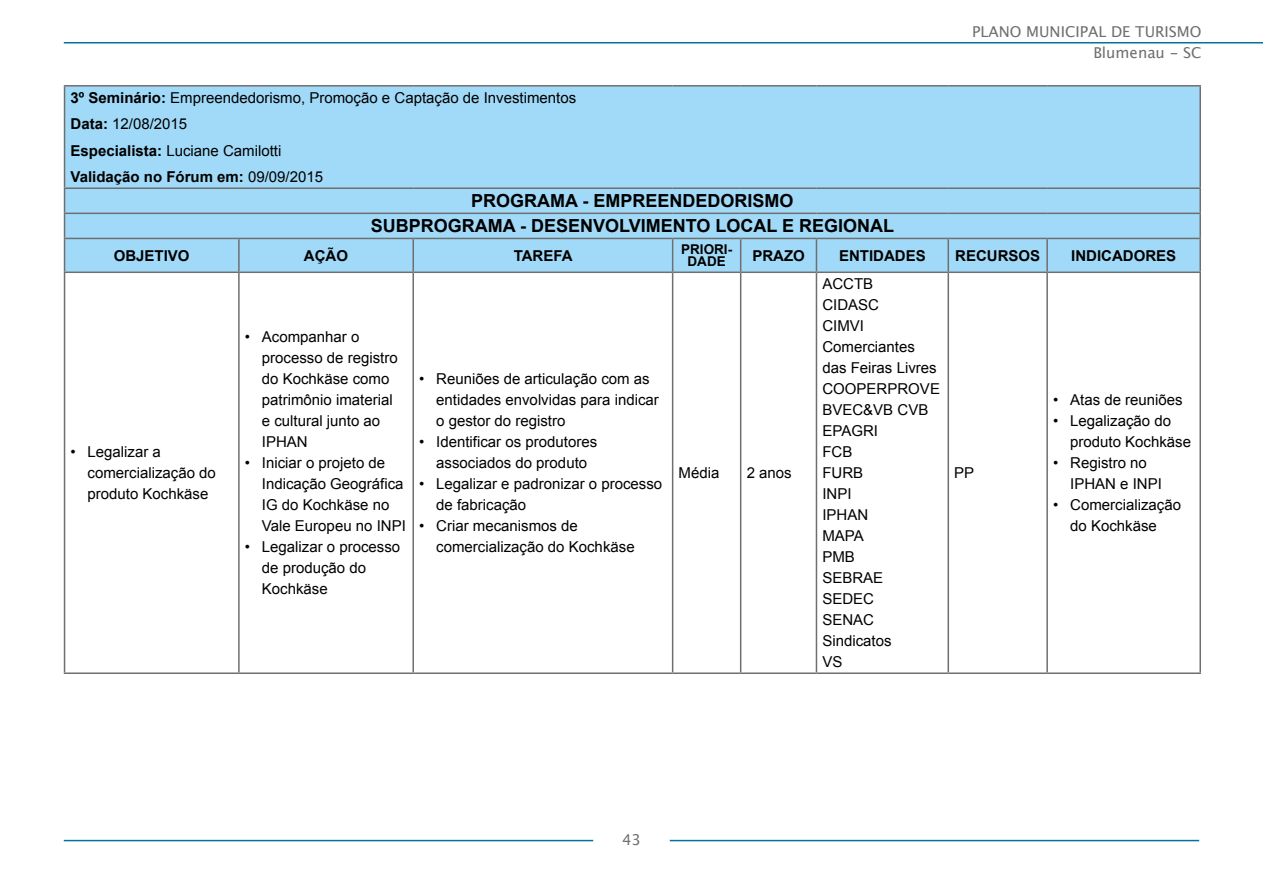
<style>
.page{position:relative;width:1263px;height:893px;background:#fff}
.page>*{position:absolute;margin:0;border:0;box-sizing:border-box;transform-origin:0 0}
.t1{font:700 18px/25px "Arial";color:#000;text-align:center}
.t2{font:15px/21px "Arial";color:#000}
.t3{font:700 15px "Arial";color:#000}
.t4{font:15px/21px "Lucida Grande";color:#706f6f;text-align:right}
.t5{font:700 13.5px/12px "Arial";color:#000;text-align:center}
.s1{font-weight:700}
</style>
<div class="page">
<hr style="left:64px;top:42px;width:1199px;height:2px;background:#007499">
<hr style="left:670px;top:840px;width:529px;height:1px;background:#007499">
<hr style="left:64px;top:840px;width:529px;height:1px;background:#007499">
<div style="left:65px;top:87px;width:1134px;height:185px;background:#a1daf8"></div>
<svg style="left:65px;top:273px;width:885px;height:399px"></svg>
<hr style="left:64px;top:85px;width:175px;height:2px;background:#706f6f">
<hr style="left:64px;top:87px;width:1px;height:100px;background:#706f6f">
<hr style="left:239px;top:85px;width:174px;height:2px;background:#706f6f">
<hr style="left:413px;top:85px;width:260px;height:2px;background:#706f6f">
<hr style="left:673px;top:85px;width:68px;height:2px;background:#706f6f">
<hr style="left:741px;top:85px;width:75px;height:2px;background:#706f6f">
<hr style="left:816px;top:85px;width:132px;height:2px;background:#706f6f">
<hr style="left:948px;top:85px;width:99px;height:2px;background:#706f6f">
<hr style="left:1047px;top:85px;width:154px;height:2px;background:#706f6f">
<hr style="left:1199px;top:87px;width:2px;height:100px;background:#706f6f">
<hr style="left:64px;top:187px;width:175px;height:2px;background:#706f6f">
<hr style="left:239px;top:187px;width:174px;height:2px;background:#706f6f">
<hr style="left:413px;top:187px;width:260px;height:2px;background:#706f6f">
<hr style="left:673px;top:187px;width:68px;height:2px;background:#706f6f">
<hr style="left:741px;top:187px;width:75px;height:2px;background:#706f6f">
<hr style="left:816px;top:187px;width:132px;height:2px;background:#706f6f">
<hr style="left:948px;top:187px;width:99px;height:2px;background:#706f6f">
<hr style="left:1047px;top:187px;width:154px;height:2px;background:#706f6f">
<hr style="left:1199px;top:189px;width:2px;height:24px;background:#706f6f">
<hr style="left:64px;top:213px;width:175px;height:1px;background:#706f6f">
<svg style="left:64px;top:189px;width:1px;height:49px"></svg>
<hr style="left:239px;top:213px;width:174px;height:1px;background:#706f6f">
<hr style="left:413px;top:213px;width:260px;height:1px;background:#706f6f">
<hr style="left:673px;top:213px;width:68px;height:1px;background:#706f6f">
<hr style="left:741px;top:213px;width:75px;height:1px;background:#706f6f">
<hr style="left:816px;top:213px;width:132px;height:1px;background:#706f6f">
<hr style="left:948px;top:213px;width:99px;height:1px;background:#706f6f">
<hr style="left:1047px;top:213px;width:154px;height:1px;background:#706f6f">
<hr style="left:1199px;top:214px;width:2px;height:24px;background:#706f6f">
<hr style="left:64px;top:238px;width:175px;height:1px;background:#706f6f">
<hr style="left:64px;top:239px;width:1px;height:33px;background:#706f6f">
<hr style="left:239px;top:238px;width:174px;height:1px;background:#706f6f">
<hr style="left:238px;top:239px;width:2px;height:33px;background:#706f6f">
<hr style="left:413px;top:238px;width:260px;height:1px;background:#706f6f">
<hr style="left:412px;top:239px;width:2px;height:33px;background:#706f6f">
<hr style="left:673px;top:238px;width:68px;height:1px;background:#706f6f">
<hr style="left:672px;top:239px;width:1px;height:33px;background:#706f6f">
<hr style="left:741px;top:238px;width:75px;height:1px;background:#706f6f">
<hr style="left:740px;top:239px;width:1px;height:33px;background:#706f6f">
<hr style="left:816px;top:238px;width:132px;height:1px;background:#706f6f">
<hr style="left:816px;top:239px;width:1px;height:33px;background:#706f6f">
<hr style="left:948px;top:238px;width:99px;height:1px;background:#706f6f">
<hr style="left:947px;top:239px;width:2px;height:33px;background:#706f6f">
<hr style="left:1047px;top:238px;width:154px;height:1px;background:#706f6f">
<hr style="left:1046px;top:239px;width:2px;height:33px;background:#706f6f">
<hr style="left:1199px;top:239px;width:2px;height:33px;background:#706f6f">
<hr style="left:64px;top:272px;width:175px;height:1px;background:#706f6f">
<hr style="left:64px;top:273px;width:1px;height:399px;background:#706f6f">
<hr style="left:239px;top:272px;width:174px;height:1px;background:#706f6f">
<hr style="left:238px;top:273px;width:2px;height:399px;background:#706f6f">
<hr style="left:413px;top:272px;width:260px;height:1px;background:#706f6f">
<hr style="left:412px;top:273px;width:2px;height:399px;background:#706f6f">
<hr style="left:673px;top:272px;width:68px;height:1px;background:#706f6f">
<hr style="left:672px;top:273px;width:1px;height:399px;background:#706f6f">
<hr style="left:741px;top:272px;width:75px;height:1px;background:#706f6f">
<hr style="left:740px;top:273px;width:1px;height:399px;background:#706f6f">
<hr style="left:816px;top:272px;width:132px;height:1px;background:#706f6f">
<hr style="left:816px;top:273px;width:1px;height:399px;background:#706f6f">
<hr style="left:948px;top:272px;width:99px;height:1px;background:#706f6f">
<hr style="left:947px;top:273px;width:2px;height:399px;background:#706f6f">
<hr style="left:1047px;top:272px;width:154px;height:1px;background:#706f6f">
<hr style="left:1046px;top:273px;width:2px;height:399px;background:#706f6f">
<hr style="left:1199px;top:273px;width:2px;height:399px;background:#706f6f">
<hr style="left:64px;top:672px;width:175px;height:2px;background:#706f6f">
<hr style="left:239px;top:672px;width:174px;height:2px;background:#706f6f">
<hr style="left:413px;top:672px;width:260px;height:2px;background:#706f6f">
<hr style="left:673px;top:672px;width:68px;height:2px;background:#706f6f">
<hr style="left:741px;top:672px;width:75px;height:2px;background:#706f6f">
<hr style="left:816px;top:672px;width:132px;height:2px;background:#706f6f">
<hr style="left:948px;top:672px;width:99px;height:2px;background:#706f6f">
<hr style="left:1047px;top:672px;width:154px;height:2px;background:#706f6f">
<p class="t4" style="left:972px;top:22px;width:231px">PLANO MUNICIPAL DE TURISMO<br>Blumenau - SC</p>
<p class="t2" style="left:71px;top:84px;width:507px;line-height:26.5px"><span class="s1">3º Seminário:</span> Empreendedorismo, Promoção e Captação de Investimentos <span class="s1">Data:</span> 12/08/2015<br><span class="s1">Especialista:</span> Luciane Camilotti<br><span class="s1">Validação no Fórum em:</span> 09/09/2015</p>
<p class="t1" style="left:371px;top:189px;width:525px">PROGRAMA - EMPREENDEDORISMO<br>SUBPROGRAMA - DESENVOLVIMENTO LOCAL E REGIONAL</p>
<p class="t3" style="left:114px;top:246px;width:77px">OBJETIVO</p>
<p class="t3" style="left:304px;top:246px;width:46px">AÇÃO</p>
<p class="t3" style="left:514px;top:246px;width:60px">TAREFA</p>
<p class="t5" style="left:681px;top:244px;width:53px">PRIORI-<br>DADE</p>
<p class="t3" style="left:752px;top:246px;width:54px">PRAZO</p>
<p class="t3" style="left:839px;top:246px;width:88px">ENTIDADES</p>
<p class="t3" style="left:955px;top:246px;width:87px">RECURSOS</p>
<p class="t3" style="left:1071px;top:246px;width:106px">INDICADORES</p>
<p class="t2" style="left:88px;top:442px;width:130px;text-indent:-17px">• Legalizar a comercialização do produto Kochkäse</p>
<p class="t2" style="left:262px;top:326px;width:137px;text-indent:-17px">• Acompanhar o processo de registro do Kochkäse como patrimônio imaterial e cultural junto ao<br>IPHAN</p>
<p class="t2" style="left:262px;top:452px;width:145px;text-indent:-17px">• Iniciar o projeto de<br>Indicação Geográfica<br>IG do Kochkäse no<br>Vale Europeu no INPI</p>
<p class="t2" style="left:262px;top:536px;width:140px;text-indent:-17px">• Legalizar o processo de produção do<br>Kochkäse</p>
<p class="t2" style="left:436px;top:368px;width:224px;text-indent:-17px">• Reuniões de articulação com as entidades envolvidas para indicar o gestor do registro</p>
<p class="t2" style="left:419px;top:431px;width:179px;text-align:center">• Identificar os produtores associados do produto</p>
<p class="t2" style="left:436px;top:473px;width:227px;text-indent:-17px">• Legalizar e padronizar o processo de fabricação</p>
<p class="t2" style="left:436px;top:515px;width:200px;text-indent:-17px">• Criar mecanismos de comercialização do Kochkäse</p>
<p class="t2" style="left:679px;top:463px;width:42px">Média</p>
<p class="t2" style="left:747px;top:463px;width:47px">2 anos</p>
<p class="t2" style="left:822px;top:274px;width:119px">ACCTB<br>CIDASC<br>CIMVI<br>Comerciantes das Feiras Livres<br>COOPERPROVE<br>BVEC&amp;VB CVB<br>EPAGRI<br>FCB<br>FURB<br>INPI<br>IPHAN<br>MAPA<br>PMB<br>SEBRAE<br>SEDEC<br>SENAC<br>Sindicatos<br>VS</p>
<p class="t2" style="left:954px;top:463px;width:22px">PP</p>
<p class="t4" style="left:622px;top:829px;width:20px">43</p>
<p class="t2" style="left:1053px;top:389px;width:131px">• Atas de reuniões</p>
<p class="t2" style="left:1070px;top:410px;width:122px;text-indent:-17px">• Legalização do produto Kochkäse</p>
<p class="t2" style="left:1070px;top:452px;width:93px;text-indent:-17px">• Registro no<br>IPHAN e INPI</p>
<p class="t2" style="left:1053px;top:494px;width:129px;text-align:center">• Comercialização do Kochkäse</p>
</div>
